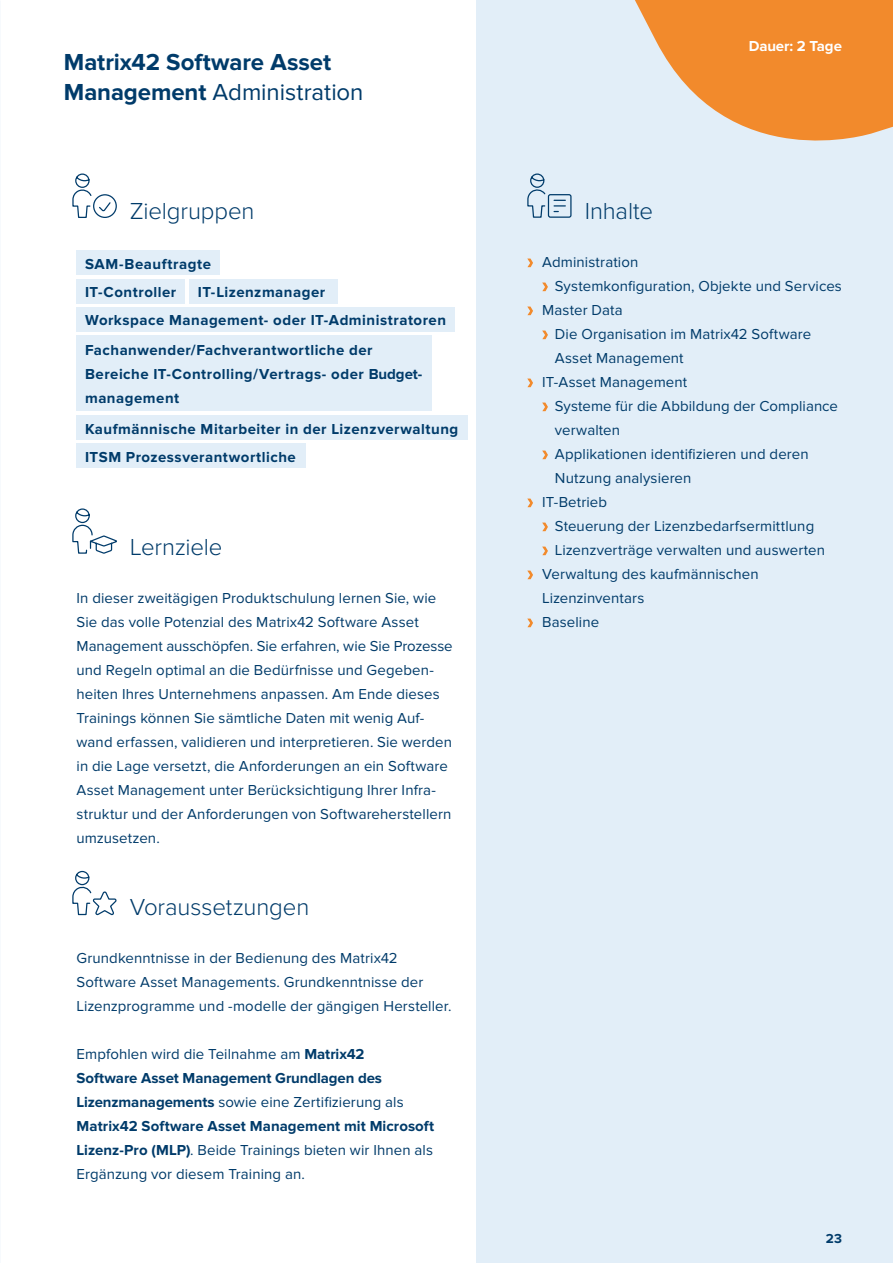
<style>
.page{position:relative;width:893px;height:1263px;background:#fff}
.page>*{position:absolute;margin:0;border:0;box-sizing:border-box;transform-origin:0 0}
.t1{font:700 24px/30px "Proxima Nova";letter-spacing:-.005em;color:#003b6a}
.t2{font:300 24px "Proxima Nova";letter-spacing:-.005em;color:#003b6a}
.t3{font:15px/24px "Proxima Nova";letter-spacing:.005em;color:#003b6a}
.t4{font:700 15px/24px "Proxima Nova";letter-spacing:.03em;color:#003b6a;text-align:center}
.t5{font:700 15px/24px "Proxima Nova";color:#003b6a}
.t6{font:700 15px "Proxima Nova";letter-spacing:-.005em;color:#fff}
.t7{font:700 13.5px "Proxima Nova";color:#003b6a}
.s1{font-weight:400}
</style>
<div class="page">
<div style="left:476px;top:0;width:417px;height:1263px;background:#e2eef8"></div>
<svg style="left:635px;top:0;width:258px;height:141px;fill:#f28a2c"></svg>
<svg style="left:527px;top:259px;width:6px;height:8px"></svg>
<svg style="left:542px;top:283px;width:6px;height:8px"></svg>
<svg style="left:527px;top:307px;width:6px;height:8px"></svg>
<svg style="left:542px;top:331px;width:6px;height:8px"></svg>
<svg style="left:527px;top:379px;width:6px;height:8px"></svg>
<svg style="left:542px;top:403px;width:6px;height:8px"></svg>
<svg style="left:542px;top:451px;width:6px;height:8px"></svg>
<svg style="left:527px;top:499px;width:6px;height:8px"></svg>
<svg style="left:542px;top:523px;width:6px;height:8px"></svg>
<svg style="left:542px;top:547px;width:6px;height:8px"></svg>
<svg style="left:527px;top:571px;width:6px;height:8px"></svg>
<svg style="left:527px;top:619px;width:6px;height:8px"></svg>
<div style="left:77px;top:251px;width:143px;height:24px;background:#e2eef8"></div>
<div style="left:77px;top:444px;width:229px;height:24px;background:#e2eef8"></div>
<div style="left:189px;top:279px;width:149px;height:24px;background:#e2eef8"></div>
<div style="left:77px;top:279px;width:108px;height:24px;background:#e2eef8"></div>
<div style="left:77px;top:307px;width:378px;height:24px;background:#e2eef8"></div>
<div style="left:77px;top:416px;width:391px;height:24px;background:#e2eef8"></div>
<div style="left:77px;top:335px;width:355px;height:76px;background:#e2eef8"></div>
<svg style="left:72px;top:508px;width:45px;height:46px"></svg>
<svg style="left:72px;top:173px;width:45px;height:45px"></svg>
<svg style="left:527px;top:173px;width:45px;height:45px"></svg>
<svg style="left:72px;top:870px;width:45px;height:46px"></svg>
<h1 class="t1" style="left:64px;top:48px;width:301px">Matrix42 Software Asset<br>Management <span class="s1">Administration</span></h1>
<h1 class="t2" style="left:130px;top:193px;width:126px">Zielgruppen</h1>
<p class="t4" style="left:85px;top:252px;width:127px">SAM-Beauftragte</p>
<p class="t4" style="left:85px;top:278px;width:363px;line-height:28px">IT-Lizenzmanager<br>Workspace Management- oder IT-Administratoren</p>
<p class="t4" style="left:85px;top:280px;width:93px">IT-Controller</p>
<p class="t4" style="left:85px;top:338px;width:339px;text-align:left">Fachanwender/Fachverantwortliche der<br>Bereiche IT-Controlling/Vertrags- oder Budget&shy;management</p>
<p class="t4" style="left:85px;top:417px;width:375px">Kaufmännische Mitarbeiter in der Lizenzverwaltung</p>
<p class="t4" style="left:85px;top:445px;width:212px">ITSM Prozessverantwortliche</p>
<h1 class="t2" style="left:130px;top:529px;width:94px">Lernziele</h1>
<p class="t3" style="left:77px;top:586px;width:378px">In dieser zweitägigen Produktschulung lernen Sie, wie Sie das volle Potenzial des Matrix42 Software Asset Management ausschöpfen. Sie erfahren, wie Sie Prozesse und Regeln optimal an die Bedürfnisse und Gegeben&shy;heiten Ihres Unternehmens anpassen. Am Ende dieses Trainings können Sie sämtliche Daten mit wenig Auf&shy;wand erfassen, validieren und interpretieren. Sie werden in die Lage versetzt, die Anforderungen an ein Software Asset Management unter Berücksichtigung Ihrer Infra&shy;struktur und der Anforderungen von Softwareherstellern umzusetzen.</p>
<h1 class="t2" style="left:130px;top:889px;width:181px">Voraussetzungen</h1>
<p class="t3" style="left:77px;top:946px;width:377px">Grundkenntnisse in der Bedienung des Matrix42<br>Software Asset Managements. Grundkenntnisse der<br>Lizenzprogramme und -modelle der gängigen Hersteller.</p>
<p class="t5" style="left:77px;top:1042px;width:359px"><span class="s1">Empfohlen wird die Teilnahme am</span> Matrix42<br>Software Asset Management Grundlagen des Lizenzmanagements <span class="s1">sowie eine Zertifizierung als </span>Matrix42 Software Asset Management mit Microsoft Lizenz-Pro (MLP)<span class="s1">. Beide Trainings bieten wir Ihnen als Ergänzung vor diesem Training an.</span></p>
<h1 class="t2" style="left:585px;top:193px;width:70px">Inhalte</h1>
<p class="t6" style="left:749px;top:37px;width:95px">Dauer: 2 Tage</p>
<p class="t3" style="left:542px;top:250px;width:98px">Administration</p>
<p class="t3" style="left:555px;top:274px;width:288px">Systemkonfiguration, Objekte und Services</p>
<p class="t3" style="left:542px;top:298px;width:82px">Master Data</p>
<p class="t3" style="left:555px;top:322px;width:258px">Die Organisation im Matrix42 Software</p>
<p class="t3" style="left:555px;top:346px;width:130px">Asset Management</p>
<p class="t3" style="left:542px;top:370px;width:147px">IT-Asset Management</p>
<p class="t3" style="left:555px;top:394px;width:285px">Systeme für die Abbildung der Compliance</p>
<p class="t3" style="left:555px;top:418px;width:67px">verwalten</p>
<p class="t3" style="left:555px;top:442px;width:255px">Applikationen identifizieren und deren</p>
<p class="t3" style="left:555px;top:466px;width:138px">Nutzung analysieren</p>
<p class="t3" style="left:542px;top:490px;width:66px">IT-Betrieb</p>
<p class="t3" style="left:555px;top:514px;width:261px">Steuerung der Lizenzbedarfsermittlung</p>
<p class="t3" style="left:555px;top:538px;width:272px">Lizenzverträge verwalten und auswerten</p>
<p class="t3" style="left:542px;top:562px;width:218px">Verwaltung des kaufmännischen</p>
<p class="t3" style="left:542px;top:586px;width:104px">Lizenzinventars</p>
<p class="t3" style="left:542px;top:610px;width:58px">Baseline</p>
<p class="t7" style="left:826px;top:1230px;width:18px">23</p>
</div>
